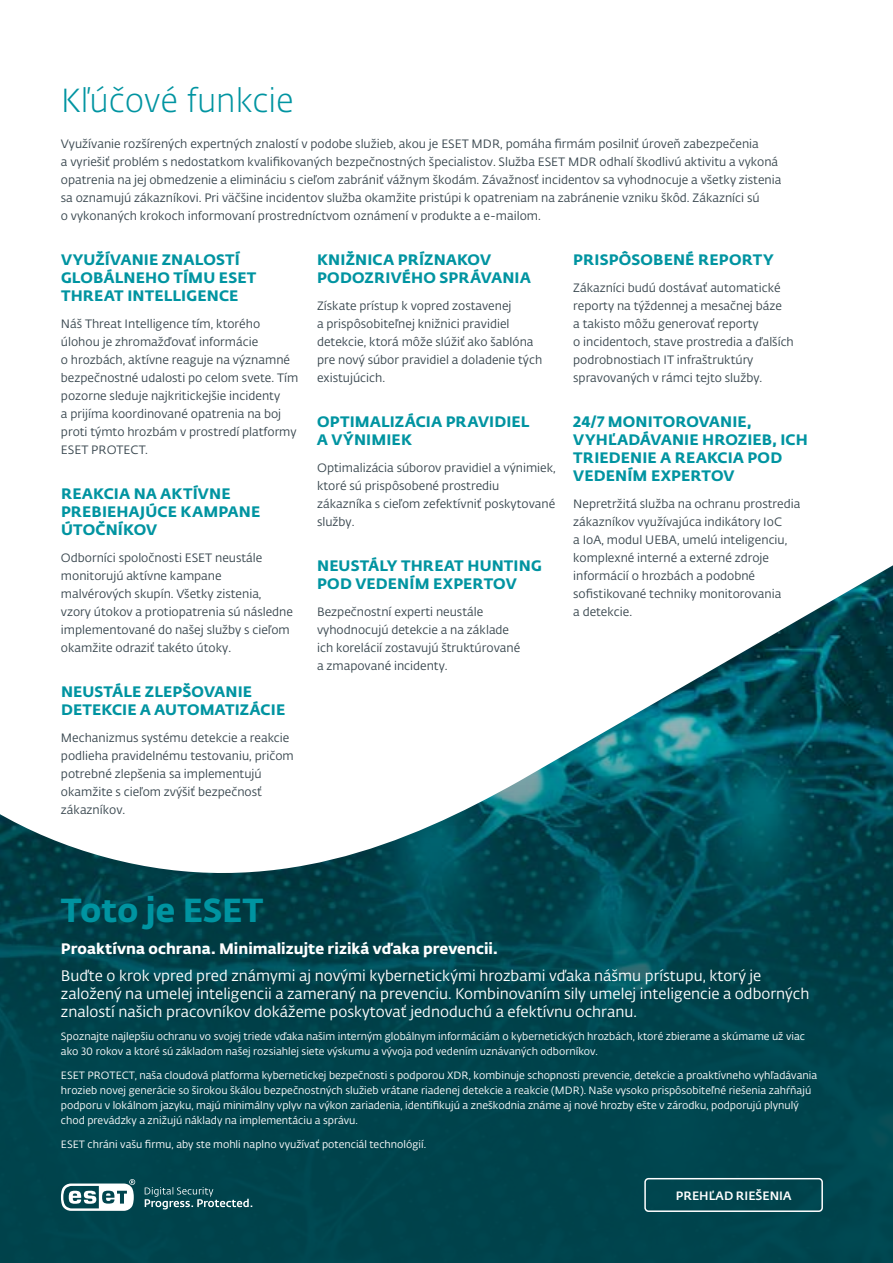
<style>
.page{position:relative;width:893px;height:1263px;background:#fff}
.page>*{position:absolute;margin:0;border:0;box-sizing:border-box;transform-origin:0 0}
.t1{font:33px "Fedra Sans Alt Pro Light LF";color:#0094a1}
.t2{font:33px "Fedra Sans Alt Pro Bold LF";color:#0094a1}
.t3{font:15px/18px "Fedra Sans Alt Pro Bold LF";letter-spacing:.01em;color:#0094a1}
.t4{font:15px/18px "Fedra Sans Alt Pro Book LF";color:#fff}
.t5{font:15px "Fedra Sans Alt Pro Bold LF";color:#fff}
.t6{font:12px/18px "Fedra Sans Alt Pro Book LF";color:#39474f}
.t7{font:12px "Fedra Sans Alt Pro Med LF";color:#fff}
.t8{font:10.5px/15px "Fedra Sans Alt Pro Book LF";color:#fff}
</style>
<div class="page">
<div style="left:0;top:463px;width:893px;height:800px;background:#00454e"></div>
<svg style="left:0;top:463px;width:893px;height:439px;fill:#fff"></svg>
<svg style="left:61px;top:1179px;width:74px;height:32px"></svg>
<svg style="left:145px;top:1187px;width:107px;height:22px"></svg>
<div style="left:644px;top:1178px;width:179px;height:34px;border:2px solid #fff;border-radius:4px"></div>
<h1 class="t1" style="left:61px;top:78px;width:235px">Kľúčové funkcie</h1>
<p class="t6" style="left:61px;top:134px;width:722px">Využívanie rozšírených expertných znalostí v podobe služieb, akou je ESET MDR, pomáha firmám posilniť úroveň zabezpečenia<br>a vyriešiť problém s nedostatkom kvalifikovaných bezpečnostných špecialistov. Služba ESET MDR odhalí škodlivú aktivitu a vykoná opatrenia na jej obmedzenie a elimináciu s cieľom zabrániť vážnym škodám. Závažnosť incidentov sa vyhodnocuje a všetky zistenia sa oznamujú zákazníkovi. Pri väčšine incidentov služba okamžite pristúpi k opatreniam na zabránenie vzniku škôd. Zákazníci sú<br>o vykonaných krokoch informovaní prostredníctvom oznámení v produkte a e‑ mailom.</p>
<p class="t3" style="left:61px;top:250px;width:197px">VYUŽÍVANIE ZNALOSTÍ<br>GLOBÁLNEHO TÍMU ESET<br>THREAT INTELLIGENCE</p>
<p class="t6" style="left:61px;top:314px;width:239px">Náš Threat Intelligence tím, ktorého úlohou je zhromažďovať informácie<br>o hrozbách, aktívne reaguje na významné bezpečnostné udalosti po celom svete. Tím pozorne sleduje najkritickejšie incidenty<br>a prijíma koordinované opatrenia na boj proti týmto hrozbám v prostredí platformy ESET PROTECT.</p>
<p class="t3" style="left:61px;top:484px;width:201px">REAKCIA NA AKTÍVNE<br>PREBIEHAJÚCE KAMPANE<br>ÚTOČNÍKOV</p>
<p class="t6" style="left:61px;top:548px;width:234px">Odborníci spoločnosti ESET neustále monitorujú aktívne kampane malvérových skupín. Všetky zistenia, vzory útokov a protiopatrenia sú následne implementované do našej služby s cieľom okamžite odraziť takéto útoky.</p>
<p class="t3" style="left:61px;top:682px;width:226px">NEUSTÁLE ZLEPŠOVANIE<br>DETEKCIE A AUTOMATIZÁCIE</p>
<p class="t6" style="left:61px;top:728px;width:234px">Mechanizmus systému detekcie a reakcie podlieha pravidelnému testovaniu, pričom potrebné zlepšenia sa implementujú okamžite s cieľom zvýšiť bezpečnosť zákazníkov.</p>
<p class="t3" style="left:573px;top:250px;width:202px">PRISPÔSOBENÉ REPORTY</p>
<p class="t6" style="left:573px;top:278px;width:222px">Zákazníci budú dostávať automatické reporty na týždennej a mesačnej báze<br>a takisto môžu generovať reporty<br>o incidentoch, stave prostredia a ďalších podrobnostiach IT infraštruktúry spravovaných v rámci tejto služby.</p>
<p class="t3" style="left:573px;top:412px;width:236px">24/7 MONITOROVANIE,<br>VYHĽADÁVANIE HROZIEB, ICH<br>TRIEDENIE A REAKCIA POD<br>VEDENÍM EXPERTOV</p>
<p class="t6" style="left:573px;top:494px;width:229px">Nepretržitá služba na ochranu prostredia zákazníkov využívajúca indikátory IoC<br>a IoA, modul UEBA, umelú inteligenciu, komplexné interné a externé zdroje informácií o hrozbách a podobné sofistikované techniky monitorovania<br>a detekcie.</p>
<p class="t3" style="left:317px;top:250px;width:215px">KNIŽNICA PRÍZNAKOV<br>PODOZRIVÉHO SPRÁVANIA</p>
<p class="t6" style="left:317px;top:296px;width:227px">Získate prístup k vopred zostavenej<br>a prispôsobiteľnej knižnici pravidiel detekcie, ktorá môže slúžiť ako šablóna pre nový súbor pravidiel a doladenie tých existujúcich.</p>
<p class="t3" style="left:317px;top:412px;width:214px">OPTIMALIZÁCIA PRAVIDIEL<br>A VÝNIMIEK</p>
<p class="t6" style="left:317px;top:458px;width:240px">Optimalizácia súborov pravidiel a výnimiek, ktoré sú prispôsobené prostrediu zákazníka s cieľom zefektívniť poskytované služby.</p>
<p class="t3" style="left:317px;top:556px;width:226px">NEUSTÁLY THREAT HUNTING<br>POD VEDENÍM EXPERTOV</p>
<p class="t6" style="left:317px;top:602px;width:205px">Bezpečnostní experti neustále vyhodnocujú detekcie a na základe ich korelácií zostavujú štruktúrované a zmapované incidenty.</p>
<h1 class="t2" style="left:61px;top:884px;width:204px">Toto je ESET</h1>
<p class="t5" style="left:61px;top:937px;width:438px">Proaktívna ochrana. Minimalizujte riziká vďaka prevencii.</p>
<p class="t4" style="left:61px;top:966px;width:750px">Buďte o krok vpred pred známymi aj novými kybernetickými hrozbami vďaka nášmu prístupu, ktorý je založený na umelej inteligencii a zameraný na prevenciu. Kombinovaním sily umelej inteligencie a odborných znalostí našich pracovníkov dokážeme poskytovať jednoduchú a efektívnu ochranu.</p>
<p class="t8" style="left:61px;top:1029px;width:746px">Spoznajte najlepšiu ochranu vo svojej triede vďaka našim interným globálnym informáciám o kybernetických hrozbách, ktoré zbierame a skúmame už viac ako 30 rokov a ktoré sú základom našej rozsiahlej siete výskumu a vývoja pod vedením uznávaných odborníkov.</p>
<p class="t8" style="left:61px;top:1067px;width:758px">ESET PROTECT, naša cloudová platforma kybernetickej bezpečnosti s podporou XDR, kombinuje schopnosti prevencie, detekcie a proaktívneho vyhľadávania hrozieb novej generácie so širokou škálou bezpečnostných služieb vrátane riadenej detekcie a reakcie (MDR). Naše vysoko prispôsobiteľné riešenia zahŕňajú podporu v lokálnom jazyku, majú minimálny vplyv na výkon zariadenia, identifikujú a zneškodnia známe aj nové hrozby ešte v zárodku, podporujú plynulý chod prevádzky a znižujú náklady na implementáciu a správu.</p>
<p class="t8" style="left:61px;top:1136px;width:367px">ESET chráni vašu firmu, aby ste mohli naplno využívať potenciál technológií.</p>
<p class="t7" style="left:676px;top:1186px;width:117px">PREHĽAD RIEŠENIA</p>
</div>
